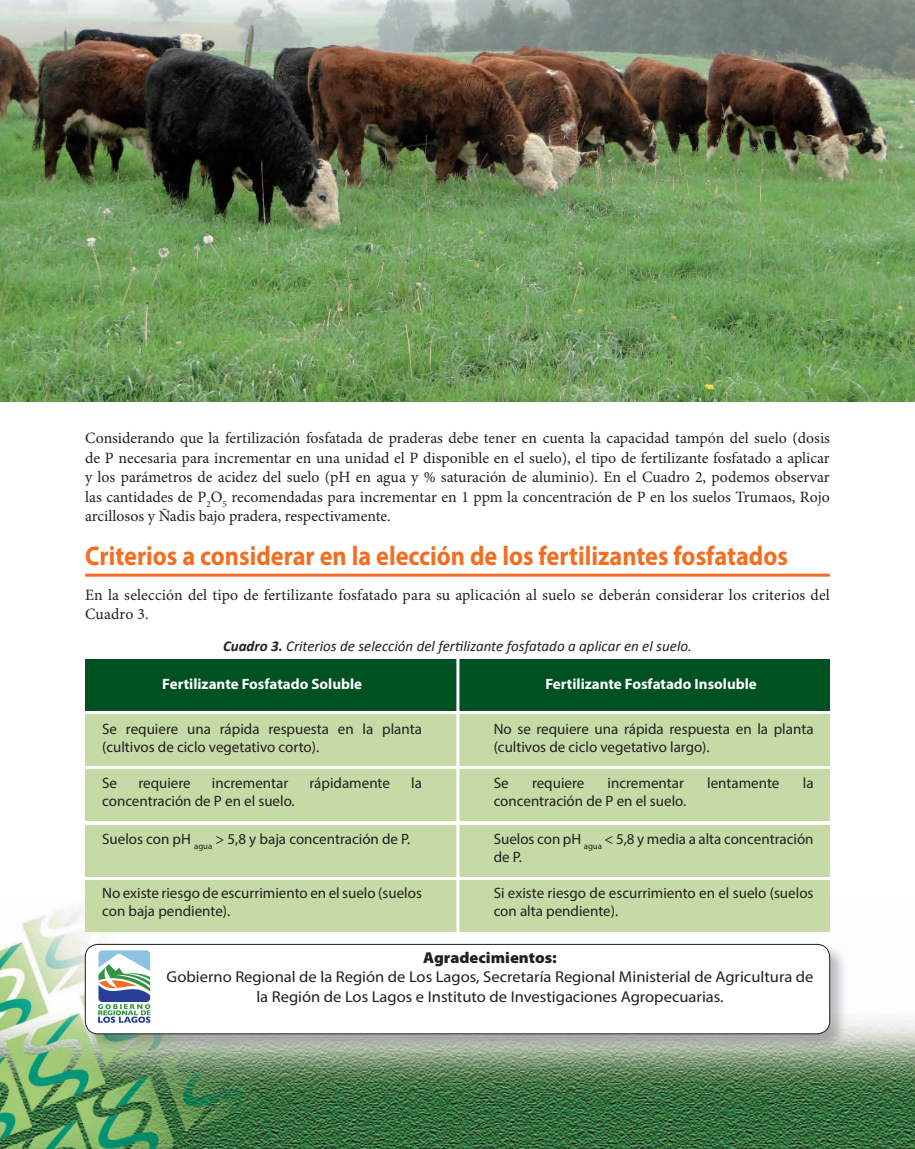
<style>
.page{position:relative;width:915px;height:1149px;background:#fff}
.page>*{position:absolute;margin:0;border:0;box-sizing:border-box;transform-origin:0 0}
.t1{font:700 27px "Myriad Pro";color:#f36e21;scale:.9 1}
.t2{font:15.75px/19.5px "Minion Pro";letter-spacing:.005em;color:#231f20;text-align:justify}
.t3{font:15.75px/19.5px "Myriad Pro";color:#231f20;text-align:center;scale:1.05 1}
.t4{font:900 15.75px "Myriad Pro";color:#231f20;scale:1.05 1}
.t5{font:15px/18px "Myriad Pro";color:#231f20}
.t6{font:italic 15px "Calibri";color:#231f20}
.t7{font:700 15px "Myriad Pro";color:#fff}
.s1{font-weight:700}
</style>
<div class="page">
<img style="left:0;top:895px;width:914px;height:253px">
<hr style="left:85px;top:573px;width:744px;height:3px;background:#f36e21">
<img style="left:85px;top:943px;width:762px;height:108px">
<div style="left:85px;top:944px;width:744px;height:89px;background:#fff;border-radius:13px"></div>
<div style="left:85px;top:943px;width:744px;height:90px;border:1px solid #231f20;border-radius:13px"></div>
<svg style="left:98px;top:950px;width:52px;height:72px"></svg>
<div style="left:85px;top:659px;width:744px;height:51px;background:#005121"></div>
<div style="left:85px;top:714px;width:744px;height:51px;background:#c6daa6"></div>
<div style="left:85px;top:769px;width:744px;height:51px;background:#c6daa6"></div>
<div style="left:85px;top:824px;width:744px;height:51px;background:#c6daa6"></div>
<div style="left:85px;top:880px;width:744px;height:51px;background:#c6daa6"></div>
<hr style="left:456px;top:651px;width:3px;height:284px;background:#fff">
<img style="left:0;top:0;width:914px;height:401px">
<p class="t2" style="left:85px;top:429px;width:746px">Considerando que la fertilización fosfatada de praderas debe tener en cuenta la capacidad tampón del suelo (dosis de P necesaria para incrementar en una unidad el P disponible en el suelo), el tipo de fertilizante fosfatado a aplicar y los parámetros de acidez del suelo (pH en agua y % saturación de aluminio). En el Cuadro 2, podemos observar las cantidades de P<sub>2</sub>O<sub>5</sub> recomendadas para incrementar en 1 ppm la concentración de P en los suelos Trumaos, Rojo arcillosos y Ñadis bajo pradera, respectivamente.</p>
<h1 class="t1" style="left:85px;top:538px;width:782px">Criterios a considerar en la elección de los fertilizantes fosfatados</h1>
<p class="t2" style="left:85px;top:585px;width:746px">En la selección del tipo de fertilizante fosfatado para su aplicación al suelo se deberán considerar los criterios del<br>Cuadro 3.</p>
<p class="t6" style="left:223px;top:635px;width:470px"><span class="s1">Cuadro 3.</span> Criterios de selección del fertilizante fosfatado a aplicar en el suelo.</p>
<p class="t7" style="left:162px;top:674px;width:201px">Fertilizante Fosfatado Soluble</p>
<p class="t7" style="left:545px;top:674px;width:213px">Fertilizante Fosfatado Insoluble</p>
<p class="t5" style="left:102px;top:719px;width:321px">Se requiere una rápida respuesta en la planta (cultivos de ciclo vegetativo corto).</p>
<p class="t5" style="left:102px;top:773px;width:16px">Se</p>
<p class="t5" style="left:138px;top:773px;width:54px">requiere</p>
<p class="t5" style="left:212px;top:773px;width:78px">incrementar</p>
<p class="t5" style="left:309px;top:773px;width:82px">rápidamente</p>
<p class="t5" style="left:411px;top:773px;width:12px">la</p>
<p class="t5" style="left:102px;top:791px;width:194px">concentración de P en el suelo.</p>
<p class="t5" style="left:102px;top:829px;width:309px">Suelos con pH <sub>agua</sub> &gt; 5,8 y baja concentración de P.</p>
<p class="t5" style="left:102px;top:883px;width:321px">No existe riesgo de escurrimiento en el suelo (suelos con baja pendiente).</p>
<p class="t5" style="left:493px;top:719px;width:321px">No se requiere una rápida respuesta en la planta (cultivos de ciclo vegetativo largo).</p>
<p class="t5" style="left:493px;top:773px;width:16px">Se</p>
<p class="t5" style="left:532px;top:773px;width:54px">requiere</p>
<p class="t5" style="left:607px;top:773px;width:78px">incrementar</p>
<p class="t5" style="left:707px;top:773px;width:74px">lentamente</p>
<p class="t5" style="left:802px;top:773px;width:12px">la</p>
<p class="t5" style="left:493px;top:791px;width:194px">concentración de P en el suelo.</p>
<p class="t5" style="left:493px;top:829px;width:321px">Suelos con pH <sub>agua</sub> &lt; 5,8 y media a alta concentración de P.</p>
<p class="t5" style="left:493px;top:883px;width:321px">Si existe riesgo de escurrimiento en el suelo (suelos con alta pendiente).</p>
<p class="t4" style="left:423px;top:947px;width:129px">Agradecimientos:</p>
<p class="t3" style="left:166px;top:966px;width:617px">Gobierno Regional de la Región de Los Lagos, Secretaría Regional Ministerial de Agricultura de la Región de Los Lagos e Instituto de Investigaciones Agropecuarias.</p>
</div>
